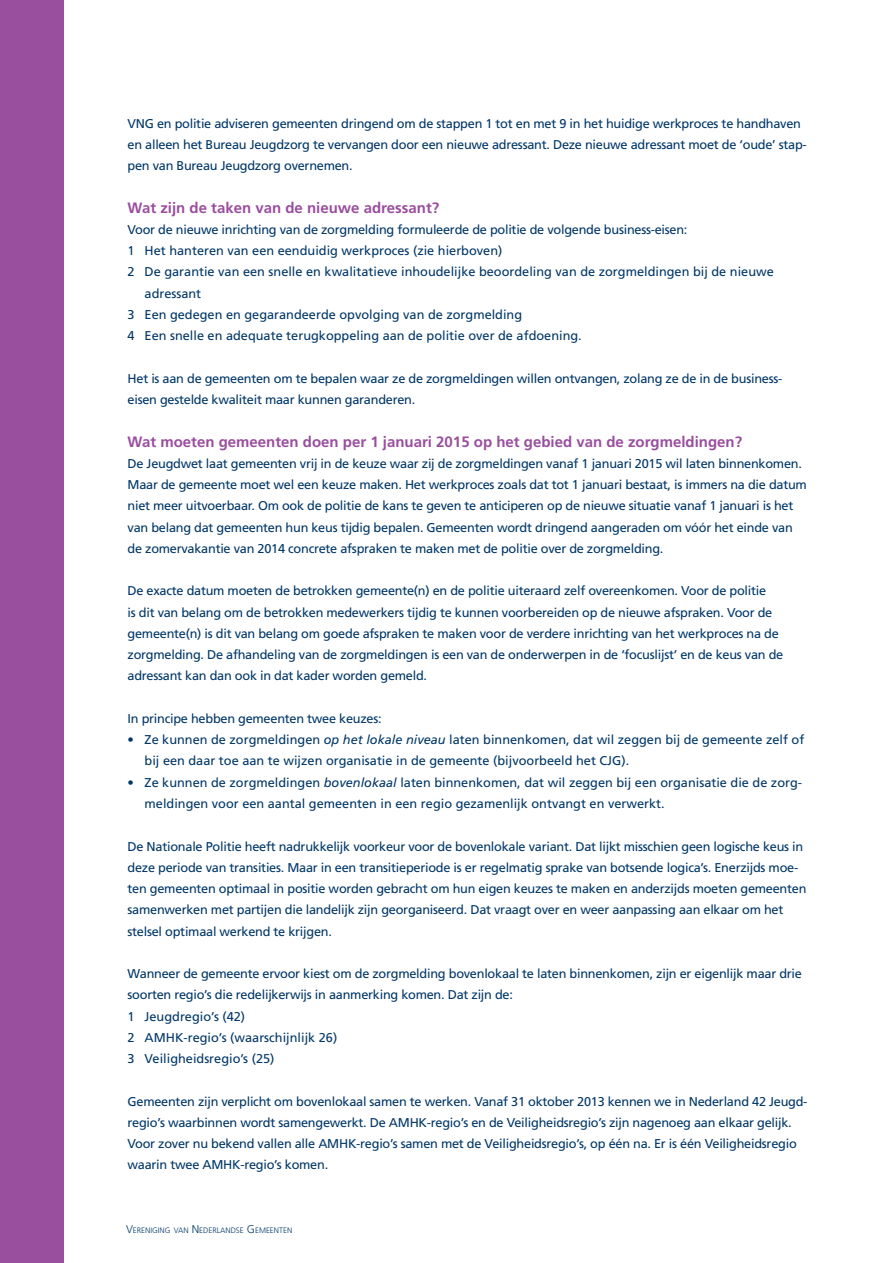
<style>
.page{position:relative;width:893px;height:1263px;background:#fff}
.page>*{position:absolute;margin:0;border:0;box-sizing:border-box;transform-origin:0 0}
._003_Tussenkop_1___1{font:700 15px "Frutiger LT Std";color:#9a4e9e}
._004_Broodtekst___8{font:12.75px/21.3px "Frutiger LT Std";letter-spacing:-.02em;color:#003768}
.tab_4mm{font:12.75px/21.3px "Frutiger LT Std";color:#003768}
._004_Broodtekst___8-2{font:12.75px/21.3px "Frutiger LT Std";color:#003768}
.t1{font:300 7.8px "Frutiger LT Std";color:#003768}
.s1{font-style:italic}
.s2{font-size:11.25px}
</style>
<div class="page">
<div style="left:0;top:0;width:64px;height:1263px;background:#9a4e9e"></div>
<p class="_004_Broodtekst___8" style="left:128px;top:113px;width:681px">VNG en politie adviseren gemeenten dringend om de stappen 1 tot en met 9 in het huidige werkproces te handhaven en alleen het Bureau Jeugdzorg te vervangen door een nieuwe adressant. Deze nieuwe adressant moet de ‘oude’ stap&shy;pen van Bureau Jeugdzorg overnemen.</p>
<p class="_003_Tussenkop_1___1" style="left:128px;top:199px;width:313px">Wat zijn de taken van de nieuwe adressant?</p>
<p class="_004_Broodtekst___8" style="left:128px;top:219px;width:561px">Voor de nieuwe inrichting van de zorgmelding formuleerde de politie de volgende business-eisen:</p>
<p class="tab_4mm" style="left:128px;top:240px;width:376px">1 Het hanteren van een eenduidig werkproces (zie hierboven)</p>
<p class="tab_4mm" style="left:145px;top:261px;width:631px;text-indent:-17px">2 De garantie van een snelle en kwalitatieve inhoudelijke beoordeling van de zorgmeldingen bij de nieuwe adressant</p>
<p class="tab_4mm" style="left:128px;top:304px;width:396px">3 Een gedegen en gegarandeerde opvolging van de zorgmelding</p>
<p class="tab_4mm" style="left:128px;top:325px;width:456px">4 Een snelle en adequate terugkoppeling aan de politie over de afdoening.</p>
<p class="_004_Broodtekst___8" style="left:128px;top:368px;width:656px">Het is aan de gemeenten om te bepalen waar ze de zorgmeldingen willen ontvangen, zolang ze de in de business&shy;eisen gestelde kwaliteit maar kunnen garanderen.</p>
<p class="_003_Tussenkop_1___1" style="left:128px;top:432px;width:616px">Wat moeten gemeenten doen per 1 januari 2015 op het gebied van de zorgmeldingen?</p>
<p class="_004_Broodtekst___8" style="left:128px;top:453px;width:681px">De Jeugdwet laat gemeenten vrij in de keuze waar zij de zorgmeldingen vanaf 1 januari 2015 wil laten binnenkomen.<br>Maar de gemeente moet wel een keuze maken. Het werkproces zoals dat tot 1 januari bestaat, is immers na die datum niet meer uitvoerbaar. Om ook de politie de kans te geven te anticiperen op de nieuwe situatie vanaf 1 januari is het van belang dat gemeenten hun keus tijdig bepalen. Gemeenten wordt dringend aangeraden om vóór het einde van de zomervakantie van 2014 concrete afspraken te maken met de politie over de zorgmelding.</p>
<p class="_004_Broodtekst___8" style="left:128px;top:580px;width:657px">De exacte datum moeten de betrokken gemeente(n) en de politie uiteraard zelf overeenkomen. Voor de politie<br>is dit van belang om de betrokken medewerkers tijdig te kunnen voorbereiden op de nieuwe afspraken. Voor de gemeente(n) is dit van belang om goede afspraken te maken voor de verdere inrichting van het werkproces na de zorgmelding. De afhandeling van de zorgmeldingen is een van de onderwerpen in de ‘focuslijst’ en de keus van de adressant kan dan ook in dat kader worden gemeld.</p>
<p class="_004_Broodtekst___8" style="left:128px;top:708px;width:256px">In principe hebben gemeenten twee keuzes:</p>
<p class="_004_Broodtekst___8-2" style="left:145px;top:729px;width:661px;text-indent:-17px">• Ze kunnen de zorgmeldingen <span class="s1">op het lokale niveau</span> laten binnenkomen, dat wil zeggen bij de gemeente zelf of bij een daar toe aan te wijzen organisatie in de gemeente (bijvoorbeeld het CJG).</p>
<p class="_004_Broodtekst___8-2" style="left:145px;top:772px;width:659px;text-indent:-17px">• Ze kunnen de zorgmeldingen <span class="s1">bovenlokaal</span> laten binnenkomen, dat wil zeggen bij een organisatie die de zorg&shy;meldingen voor een aantal gemeenten in een regio gezamenlijk ontvangt en verwerkt.</p>
<p class="_004_Broodtekst___8" style="left:128px;top:835px;width:680px">De Nationale Politie heeft nadrukkelijk voorkeur voor de bovenlokale variant. Dat lijkt misschien geen logische keus in deze periode van transities. Maar in een transitieperiode is er regelmatig sprake van botsende logica’s. Enerzijds moe&shy;ten gemeenten optimaal in positie worden gebracht om hun eigen keuzes te maken en anderzijds moeten gemeenten samenwerken met partijen die landelijk zijn georganiseerd. Dat vraagt over en weer aanpassing aan elkaar om het stelsel optimaal werkend te krijgen.</p>
<p class="_004_Broodtekst___8" style="left:128px;top:963px;width:676px">Wanneer de gemeente ervoor kiest om de zorgmelding bovenlokaal te laten binnenkomen, zijn er eigenlijk maar drie soorten regio’s die redelijkerwijs in aanmerking komen. Dat zijn de:</p>
<p class="tab_4mm" style="left:128px;top:1005px;width:119px">1 Jeugdregio’s (42)</p>
<p class="tab_4mm" style="left:128px;top:1027px;width:211px">2 AMHK-regio’s (waarschijnlijk 26)</p>
<p class="tab_4mm" style="left:128px;top:1048px;width:148px">3 Veiligheidsregio’s (25)</p>
<p class="_004_Broodtekst___8" style="left:128px;top:1090px;width:681px">Gemeenten zijn verplicht om bovenlokaal samen te werken. Vanaf 31 oktober 2013 kennen we in Nederland 42 Jeugd&shy;regio’s waarbinnen wordt samengewerkt. De AMHK-regio’s en de Veiligheidsregio’s zijn nagenoeg aan elkaar gelijk.<br>Voor zover nu bekend vallen alle AMHK-regio’s samen met de Veiligheidsregio’s, op één na. Er is één Veiligheidsregio waarin twee AMHK-regio’s komen.</p>
<p class="t1" style="left:126px;top:1226px;width:168px"><span class="s2">V</span>ERENIGING VAN <span class="s2">N</span> EDERLANDSE <span class="s2">G</span> EMEENTEN</p>
</div>
